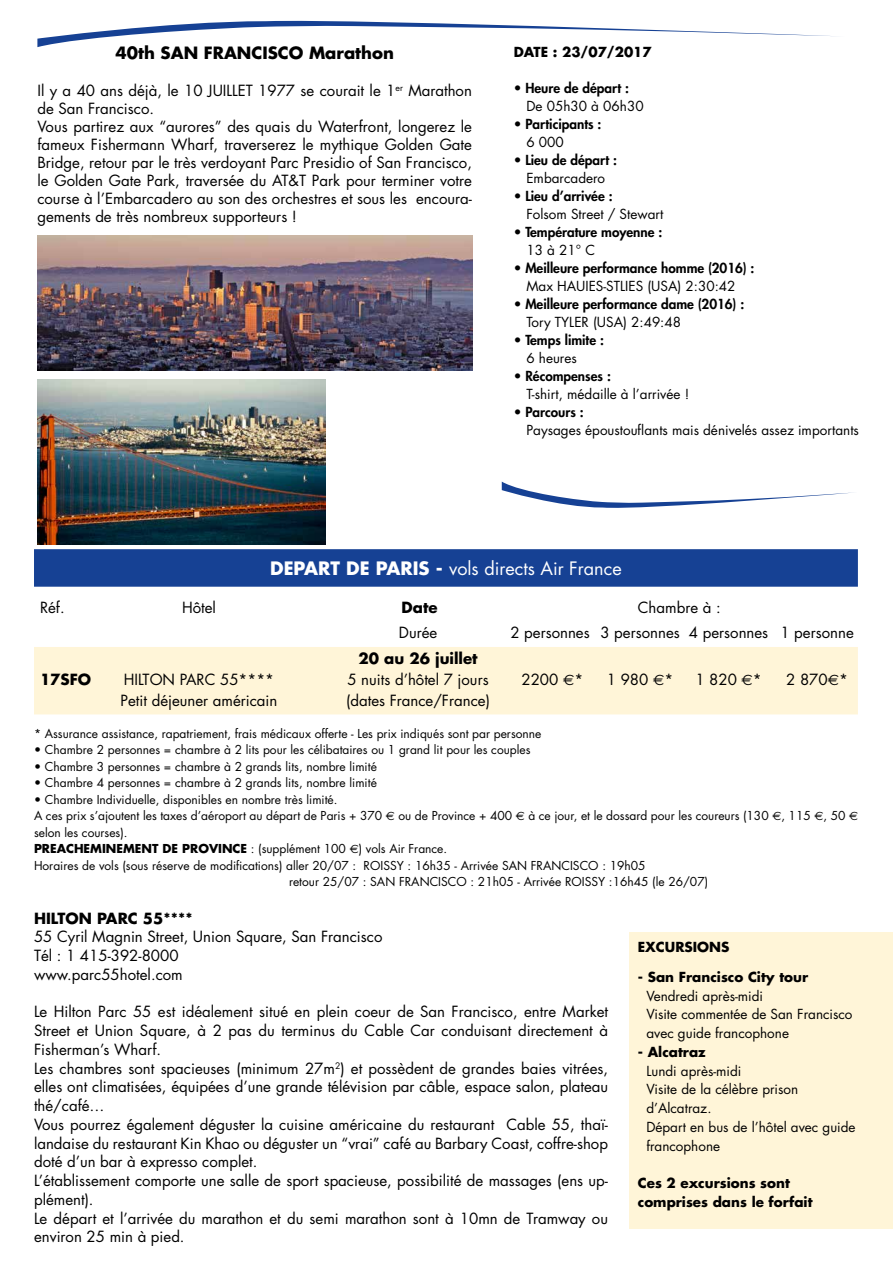
<style>
.page{position:relative;width:893px;height:1263px;background:#fff}
.page>*{position:absolute;margin:0;border:0;box-sizing:border-box;transform-origin:0 0}
.t1{font:18px "Futura";color:#fff}
.t2{font:700 16.5px "Futura";color:#000}
.t3{font:15px/18.8px "Futura";color:#000}
.t4{font:700 15px "Futura";color:#000}
.t5{font:13.5px/18.8px "Futura";color:#000}
.t6{font:800 13.5px "Futura";color:#000}
.t7{font:700 13.5px/18.8px "Futura";color:#000}
.t8{font:12px "Futura";color:#000}
.s1{font-weight:700}
.s2{font-family:"Euro Sans"}
</style>
<div class="page">
<div style="left:629px;top:932px;width:264px;height:297px;background:#fff5d8"></div>
<svg style="left:37px;top:20px;width:798px;height:27px"></svg>
<svg style="left:502px;top:482px;width:352px;height:26px"></svg>
<div style="left:34px;top:549px;width:824px;height:38px;background:#164194"></div>
<div style="left:34px;top:647px;width:824px;height:25px;background:#fff5d8"></div>
<div style="left:34px;top:668px;width:824px;height:25px;background:#fff5d8"></div>
<div style="left:34px;top:689px;width:824px;height:25px;background:#fff5d8"></div>
<img style="left:37px;top:379px;width:288px;height:165px">
<img style="left:37px;top:236px;width:435px;height:134px">
<p class="t2" style="left:115px;top:42px;width:280px">40th SAN FRANCISCO Marathon</p>
<p class="t3" style="left:37px;top:81px;width:436px;line-height:18px">Il y a 40 ans déjà, le 10 JUILLET 1977 se courait le 1<sup>er</sup> Marathon de San Francisco.<br>Vous partirez aux “aurores” des quais du Waterfront, longerez le fameux Fishermann Wharf, traverserez le mythique Golden Gate Bridge, retour par le très verdoyant Parc Presidio of San Francisco, le Golden Gate Park, traversée du AT&amp;T Park pour terminer votre course à l’Embarcadero au son des orchestres et sous les encoura&shy;gements de très nombreux supporteurs !</p>
<p class="t7" style="left:514px;top:42px;width:140px">DATE : 23/07/2017</p>
<p class="t6" style="left:514px;top:79px;width:117px">• Heure de départ :</p>
<p class="t5" style="left:526px;top:96px;width:119px">De 05h30 à 06h30</p>
<p class="t6" style="left:514px;top:115px;width:89px">• Participants :</p>
<p class="t5" style="left:526px;top:132px;width:39px">6 000</p>
<p class="t6" style="left:514px;top:151px;width:105px">• Lieu de départ :</p>
<p class="t5" style="left:526px;top:168px;width:80px">Embarcadero</p>
<p class="t6" style="left:514px;top:187px;width:100px">• Lieu d’arrivée :</p>
<p class="t5" style="left:526px;top:204px;width:139px">Folsom Street / Stewart</p>
<p class="t6" style="left:514px;top:223px;width:150px">• Température moyenne :</p>
<p class="t5" style="left:526px;top:240px;width:70px">13 à 21° C</p>
<p class="t6" style="left:514px;top:259px;width:242px">• Meilleure performance homme (2016) :</p>
<p class="t5" style="left:526px;top:276px;width:211px">Max HAUIES-STLIES (USA) 2:30:42</p>
<p class="t6" style="left:514px;top:295px;width:232px">• Meilleure performance dame (2016) :</p>
<p class="t5" style="left:526px;top:312px;width:156px">Tory TYLER (USA) 2:49:48</p>
<p class="t6" style="left:514px;top:331px;width:92px">• Temps limite :</p>
<p class="t5" style="left:526px;top:348px;width:52px">6 heures</p>
<p class="t6" style="left:514px;top:367px;width:99px">• Récompenses :</p>
<p class="t5" style="left:526px;top:384px;width:164px">T-shirt, médaille à l’arrivée !</p>
<p class="t6" style="left:514px;top:403px;width:71px">• Parcours :</p>
<p class="t5" style="left:526px;top:420px;width:334px">Paysages époustouflants mais dénivelés assez importants</p>
<p class="t1" style="left:270px;top:556px;width:353px"><span class="s1">DEPART DE PARIS -</span> vols directs Air France</p>
<p class="t3" style="left:40px;top:598px;width:26px">Réf.</p>
<p class="t3" style="left:182px;top:598px;width:35px">Hôtel</p>
<p class="t4" style="left:401px;top:597px;width:38px">Date</p>
<p class="t3" style="left:638px;top:598px;width:84px">Chambre à :</p>
<p class="t3" style="left:399px;top:623px;width:40px">Durée</p>
<p class="t3" style="left:510px;top:623px;width:345px">2 personnes 3 personnes 4 personnes 1 personne</p>
<p class="t4" style="left:358px;top:648px;width:121px">20 au 26 juillet</p>
<p class="t4" style="left:40px;top:669px;width:53px">17SFO</p>
<p class="t3" style="left:124px;top:670px;width:152px">HILTON PARC 55****</p>
<p class="t3" style="left:347px;top:670px;width:143px">5 nuits d’hôtel 7 jours</p>
<p class="t3" style="left:521px;top:670px;width:63px">2200 <span class="s2">€</span>*</p>
<p class="t3" style="left:607px;top:670px;width:68px">1 980 <span class="s2">€</span>*</p>
<p class="t3" style="left:695px;top:670px;width:68px">1 820 <span class="s2">€</span>*</p>
<p class="t3" style="left:786px;top:670px;width:63px">2 870<span class="s2">€</span>*</p>
<p class="t3" style="left:121px;top:691px;width:158px">Petit déjeuner américain</p>
<p class="t3" style="left:346px;top:691px;width:145px">(dates France/France)</p>
<p class="t8" style="left:34px;top:725px;width:509px">* Assurance assistance, rapatriement, frais médicaux offerte - Les prix indiqués sont par personne</p>
<p class="t8" style="left:34px;top:741px;width:498px">• Chambre 2 personnes = chambre à 2 lits pour les célibataires ou 1 grand lit pour les couples</p>
<p class="t8" style="left:34px;top:758px;width:344px">• Chambre 3 personnes = chambre à 2 grands lits, nombre limité</p>
<p class="t8" style="left:34px;top:774px;width:344px">• Chambre 4 personnes = chambre à 2 grands lits, nombre limité</p>
<p class="t8" style="left:34px;top:791px;width:305px">• Chambre Individuelle, disponibles en nombre très limité.</p>
<p class="t8" style="left:34px;top:807px;width:825px">A ces prix s’ajoutent les taxes d’aéroport au départ de Paris + 370 <span class="s2">€</span> ou de Province + 400 <span class="s2">€</span> à ce jour, et le dossard pour les coureurs (130 <span class="s2">€</span>, 115 <span class="s2">€</span>, 50 <span class="s2">€</span></p>
<p class="t8" style="left:34px;top:824px;width:95px">selon les courses).</p>
<p class="t8" style="left:34px;top:840px;width:415px"><span class="s1">PREACHEMINEMENT DE PROVINCE</span> : (supplément 100 <span class="s2">€</span>) vols Air France.</p>
<p class="t8" style="left:34px;top:857px;width:613px">Horaires de vols (sous réserve de modifications) aller 20/07 : ROISSY : 16h35 - Arrivée SAN FRANCISCO : 19h05</p>
<p class="t8" style="left:289px;top:873px;width:421px">retour 25/07 : SAN FRANCISCO : 21h05 - Arrivée ROISSY :16h45 (le 26/07)</p>
<p class="t4" style="left:34px;top:907px;width:160px">HILTON PARC 55****</p>
<p class="t3" style="left:34px;top:927px;width:350px">55 Cyril Magnin Street, Union Square, San Francisco<br>Tél : 1 415-392-8000<br>www.parc55hotel.com</p>
<p class="t3" style="left:34px;top:1002px;width:576px">Le Hilton Parc 55 est idéalement situé en plein coeur de San Francisco, entre Market Street et Union Square, à 2 pas du terminus du Cable Car conduisant directement à Fisherman’s Wharf.<br>Les chambres sont spacieuses (minimum 27m<sup>2</sup>) et possèdent de grandes baies vitrées, elles ont climatisées, équipées d’une grande télévision par câble, espace salon, plateau thé/café…<br>Vous pourrez également déguster la cuisine américaine du restaurant Cable 55, thaï&shy;landaise du restaurant Kin Khao ou déguster un “vrai” café au Barbary Coast, coffre-shop doté d’un bar à expresso complet.<br>L’établissement comporte une salle de sport spacieuse, possibilité de massages (ens up&shy;plément).<br>Le départ et l’arrivée du marathon et du semi marathon sont à 10mn de Tramway ou environ 25 min à pied.</p>
<p class="t7" style="left:638px;top:937px;width:93px">EXCURSIONS</p>
<p class="t7" style="left:638px;top:967px;width:172px">- San Francisco City tour</p>
<p class="t5" style="left:646px;top:986px;width:208px">Vendredi après-midi<br>Visite commentée de San Francisco avec guide francophone</p>
<p class="t7" style="left:638px;top:1042px;width:69px">- Alcatraz</p>
<p class="t5" style="left:646px;top:1061px;width:211px">Lundi après-midi<br>Visite de la célèbre prison d’Alcatraz.<br>Départ en bus de l’hôtel avec guide francophone</p>
<p class="t7" style="left:638px;top:1173px;width:176px">Ces 2 excursions sont comprises dans le forfait</p>
</div>
